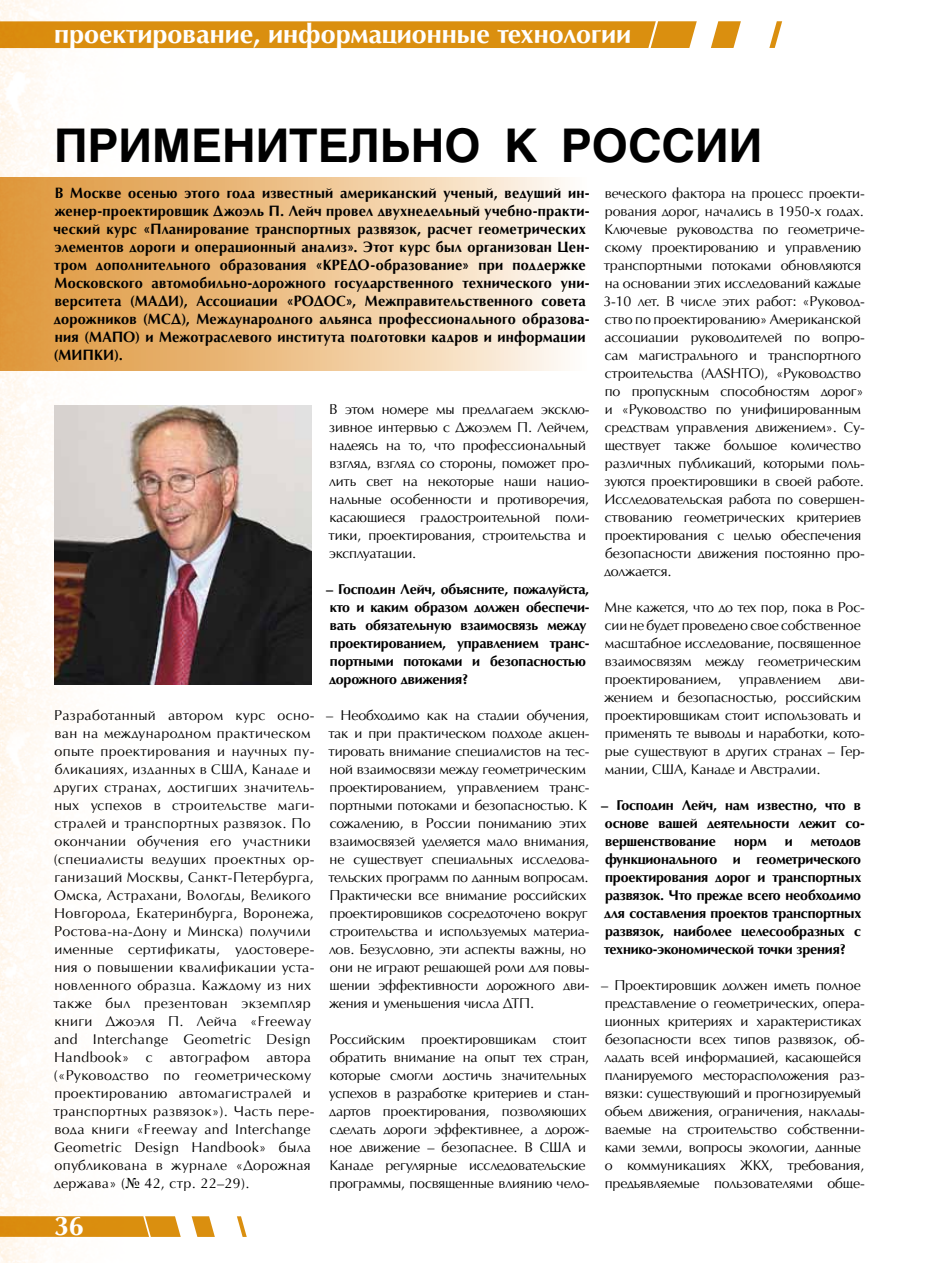
<style>
.page{position:relative;width:936px;height:1263px;background:#fff}
.page>*{position:absolute;margin:0;border:0;box-sizing:border-box;transform-origin:0 0}
.t1{font:700 46.5px "AG Helvetica";color:#000}
.t2{font:700 27px "AG Opus High Resolution";color:#fff}
.t3{font:700 15px/18px "AG Opus High Resolution";letter-spacing:.015em;color:#000}
.t4{font:14.25px/18px "AG Opus High Resolution";letter-spacing:-.01em;color:#000}
.t5{font:14.25px/18px "AG Opus High Resolution";letter-spacing:.025em;color:#000}
.t6{font:700 14.25px/18px "AG Opus High Resolution";letter-spacing:-.01em;color:#000}
.s1{font-family:"Times New Roman";font-size:15px}
</style>
<div class="page">
<img style="left:0;top:0;width:140px;height:1263px">
<svg style="left:0;top:1216px;width:247px;height:21px"></svg>
<svg style="left:0;top:21px;width:782px;height:27px"></svg>
<div style="left:0;top:177px;width:586px;height:194px;background:linear-gradient(to right,#dd9232,#fef8f1)"></div>
<img style="left:54px;top:405px;width:257px;height:279px">
<h2 class="t2" style="left:54px;top:18px;width:578px">проектирование, информационные технологии</h2>
<h1 class="t1" style="left:54px;top:119px;width:709px">Применительно к России</h1>
<p class="t3" style="left:53px;top:184px;width:538px">В Москве осенью этого года известный американский ученый, ведущий ин&shy;женер-проектировщик Джоэль П. Лейч провел двухнедельный учебно-практи&shy;ческий курс «Планирование транспортных развязок, расчет геометрических элементов дороги и операционный анализ». Этот курс был организован Цен&shy;тром дополнительного образования «КРЕДО-образование» при поддержке Московского автомобильно-дорожного государственного технического уни&shy;верситета (МАДИ), Ассоциации «РОДОС», Межправительственного совета дорожников (МСД), Международного альянса профессионального образова&shy;ния (МАПО) и Межотраслевого института подготовки кадров и информации (МИПКИ).</p>
<p class="t5" style="left:53px;top:706px;width:262px">Разработанный автором курс осно&shy;ван на международном практическом опыте проектирования и научных пу&shy;бликациях, изданных в США, Канаде и других странах, достигших значитель&shy;ных успехов в строительстве маги&shy;стралей и транспортных развязок. По окончании обучения его участники (специалисты ведущих проектных ор&shy;ганизаций Москвы, Санкт-Петербурга, Омска, Астрахани, Вологды, Великого Новгорода, Екатеринбурга, Воронежа, Ростова-на-Дону и Минска) получили именные сертификаты, удостовере&shy;ния о повышении квалификации уста&shy;новленного образца. Каждому из них также был презентован экземпляр книги Джоэля П. Лейча «Freeway and Interchange Geometric Design Handbook» с автографом автора («Руководство по геометрическому проектированию автомагистралей и транспортных развязок»). Часть пере&shy;вода книги «Freeway and Interchange Geometric Design Handbook» была опубликована в журнале «Дорожная держава» (<span class="s1">№</span> 42, стр. 22–29).</p>
<h2 class="t2" style="left:54px;top:1210px;width:32px">36</h2>
<p class="t4" style="left:328px;top:400px;width:262px">В этом номере мы предлагаем эксклю&shy;зивное интервью с Джоэлем П. Лейчем, надеясь на то, что профессиональный взгляд, взгляд со стороны, поможет про&shy;лить свет на некоторые наши нацио&shy;нальные особенности и противоречия, касающиеся градостроительной поли&shy;тики, проектирования, строительства и эксплуатации.</p>
<p class="t6" style="left:326px;top:580px;width:265px">– Господин Лейч, объясните, пожалуйста, кто и каким образом должен обеспечи&shy;вать обязательную взаимосвязь между проектированием, управлением транс&shy;портными потоками и безопасностью дорожного движения?</p>
<p class="t4" style="left:326px;top:706px;width:265px">– Необходимо как на стадии обучения, так и при практическом подходе акцен&shy;тировать внимание специалистов на тес&shy;ной взаимосвязи между геометрическим проектированием, управлением транс&shy;портными потоками и безопасностью. К сожалению, в России пониманию этих взаимосвязей уделяется мало внимания, не существует специальных исследова&shy;тельских программ по данным вопросам.<br>Практически все внимание российских проектировщиков сосредоточено вокруг строительства и используемых материа&shy;лов. Безусловно, эти аспекты важны, но они не играют решающей роли для повы&shy;шении эффективности дорожного дви&shy;жения и уменьшения числа ДТП.</p>
<p class="t4" style="left:329px;top:1030px;width:262px">Российским проектировщикам стоит обратить внимание на опыт тех стран, которые смогли достичь значительных успехов в разработке критериев и стан&shy;дартов проектирования, позволяющих сделать дороги эффективнее, а дорож&shy;ное движение – безопаснее. В США и Канаде регулярные исследовательские программы, посвященные влиянию чело-</p>
<p class="t4" style="left:603px;top:184px;width:263px">веческого фактора на процесс проекти&shy;рования дорог, начались в 1950-х годах.<br>Ключевые руководства по геометриче&shy;скому проектированию и управлению транспортными потоками обновляются на основании этих исследований каждые 3-10 лет. В числе этих работ: «Руковод&shy;ство по проектированию» Американской ассоциации руководителей по вопро&shy;сам магистрального и транспортного строительства (AASHTO), «Руководство по пропускным способностям дорог» и «Руководство по унифицированным средствам управления движением». Су&shy;ществует также большое количество различных публикаций, которыми поль&shy;зуются проектировщики в своей работе.<br>Исследовательская работа по совершен&shy;ствованию геометрических критериев проектирования с целью обеспечения безопасности движения постоянно про&shy;должается.</p>
<p class="t4" style="left:604px;top:598px;width:262px">Мне кажется, что до тех пор, пока в Рос&shy;сии не будет проведено свое собственное масштабное исследование, посвященное взаимосвязям между геометрическим проектированием, управлением дви&shy;жением и безопасностью, российским проектировщикам стоит использовать и применять те выводы и наработки, кото&shy;рые существуют в других странах – Гер&shy;мании, США, Канаде и Австралии.</p>
<p class="t6" style="left:601px;top:796px;width:265px">– Господин Лейч, нам известно, что в основе вашей деятельности лежит со&shy;вершенствование</p>
<p class="t6" style="left:734px;top:832px;width:34px">норм</p>
<p class="t6" style="left:784px;top:832px;width:9px">и</p>
<p class="t6" style="left:604px;top:832px;width:259px;text-align:justify;text-indent:207px">методов функционального и геометрического проектирования дорог и транспортных развязок. Что прежде всего необходимо для составления проектов транспортных развязок, наиболее целесообразных с технико-экономической точки зрения?</p>
<p class="t4" style="left:601px;top:976px;width:265px">– Проектировщик должен иметь полное представление о геометрических, опера&shy;ционных критериях и характеристиках безопасности всех типов развязок, об&shy;ладать всей информацией, касающейся планируемого месторасположения раз&shy;вязки: существующий и прогнозируемый объем движения, ограничения, наклады&shy;ваемые на строительство собственни&shy;ками земли, вопросы экологии, данные о коммуникациях ЖКХ, требования, предъявляемые пользователями обще-</p>
</div>
